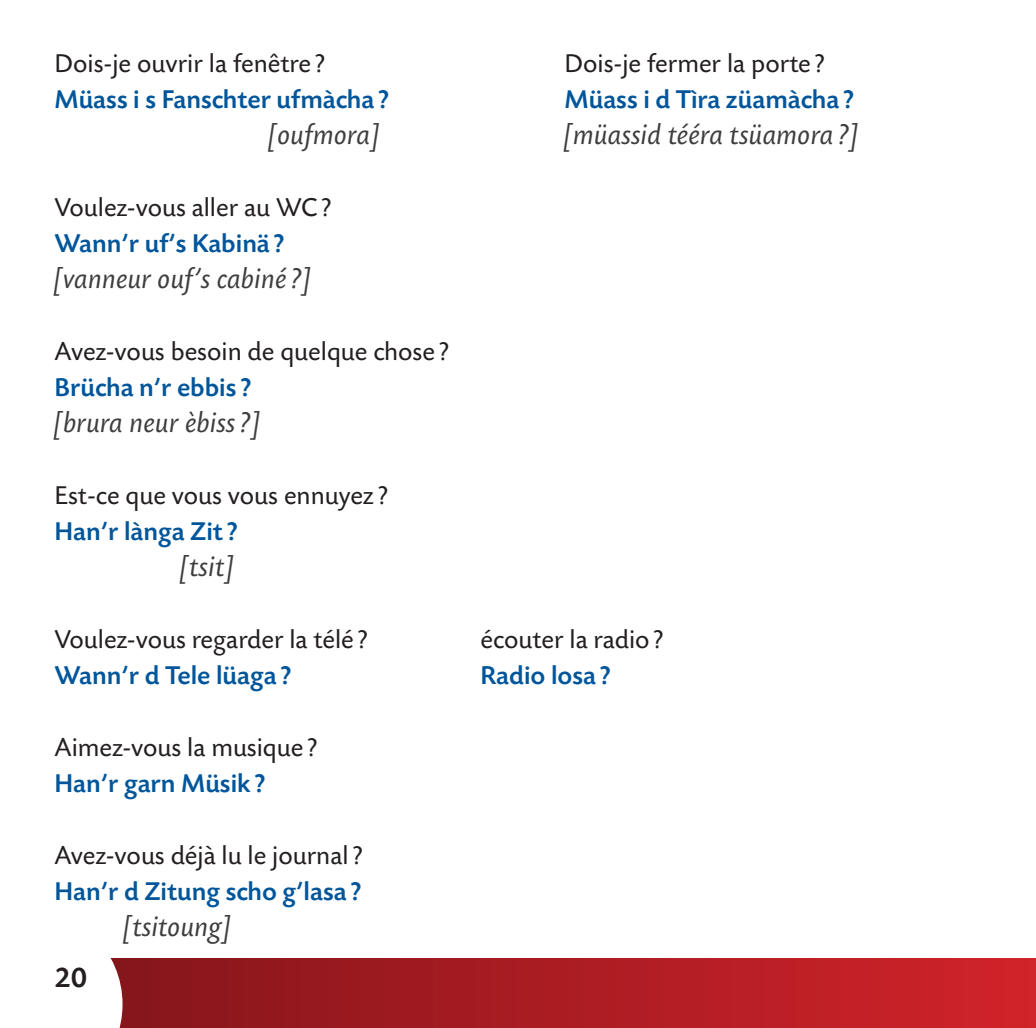
<style>
.page{position:relative;width:1036px;height:1028px;background:#fff}
.page>*{position:absolute;margin:0;border:0;box-sizing:border-box;transform-origin:0 0}
.t1{font:italic 30px "Today SB";color:#3e3e3f}
.t2{font:500 30px "Today SB";color:#231f20}
.t3{font:27px "Today SB";color:#231f20}
.t4{font:500 27px "Today SB";color:#01569b}
</style>
<div class="page">
<svg style="left:123px;top:958px;width:913px;height:69px;background:#ab1c22"></svg>
<svg style="left:110px;top:958px;width:13px;height:70px"></svg>
<svg style="left:1031px;top:1022px;width:5px;height:6px"></svg>
<p class="t3" style="left:54px;top:48px;width:272px">Dois-je ouvrir la fenêtre ?</p>
<p class="t3" style="left:564px;top:48px;width:262px">Dois-je fermer la porte ?</p>
<p class="t4" style="left:54px;top:84px;width:336px">Müass i s Fanschter ufmàcha ?</p>
<p class="t4" style="left:564px;top:84px;width:291px">Müass i d Tìra züamàcha ?</p>
<p class="t1" style="left:269px;top:118px;width:113px">[oufmora]</p>
<p class="t1" style="left:564px;top:118px;width:296px">[müassid tééra tsüamora ?]</p>
<p class="t3" style="left:54px;top:192px;width:279px">Voulez-vous aller au WC?</p>
<p class="t4" style="left:54px;top:228px;width:232px">Wann’r uf’s Kabinä ?</p>
<p class="t1" style="left:54px;top:262px;width:259px">[vanneur ouf’s cabiné?]</p>
<p class="t3" style="left:54px;top:336px;width:396px">Avez-vous besoin de quelque chose ?</p>
<p class="t4" style="left:54px;top:372px;width:198px">Brücha n’r ebbis ?</p>
<p class="t1" style="left:54px;top:406px;width:208px">[brura neur èbiss?]</p>
<p class="t3" style="left:54px;top:480px;width:336px">Est-ce que vous vous ennuyez ?</p>
<p class="t4" style="left:54px;top:516px;width:185px">Han’r lànga Zit ?</p>
<p class="t1" style="left:180px;top:550px;width:56px">[tsit]</p>
<p class="t3" style="left:54px;top:624px;width:315px">Voulez-vous regarder la télé ?</p>
<p class="t3" style="left:480px;top:624px;width:185px">écouter la radio?</p>
<p class="t4" style="left:54px;top:660px;width:239px">Wann’r d Tele lüaga ?</p>
<p class="t4" style="left:480px;top:660px;width:132px">Radio losa ?</p>
<p class="t3" style="left:54px;top:732px;width:265px">Aimez-vous la musique ?</p>
<p class="t4" style="left:54px;top:768px;width:213px">Han’r garn Müsik ?</p>
<p class="t3" style="left:54px;top:840px;width:310px">Avez-vous déjà lu le journal ?</p>
<p class="t4" style="left:54px;top:876px;width:309px">Han’r d Zitung scho g’lasa ?</p>
<p class="t1" style="left:124px;top:910px;width:109px">[tsitoung]</p>
<p class="t2" style="left:54px;top:961px;width:34px">20</p>
</div>
